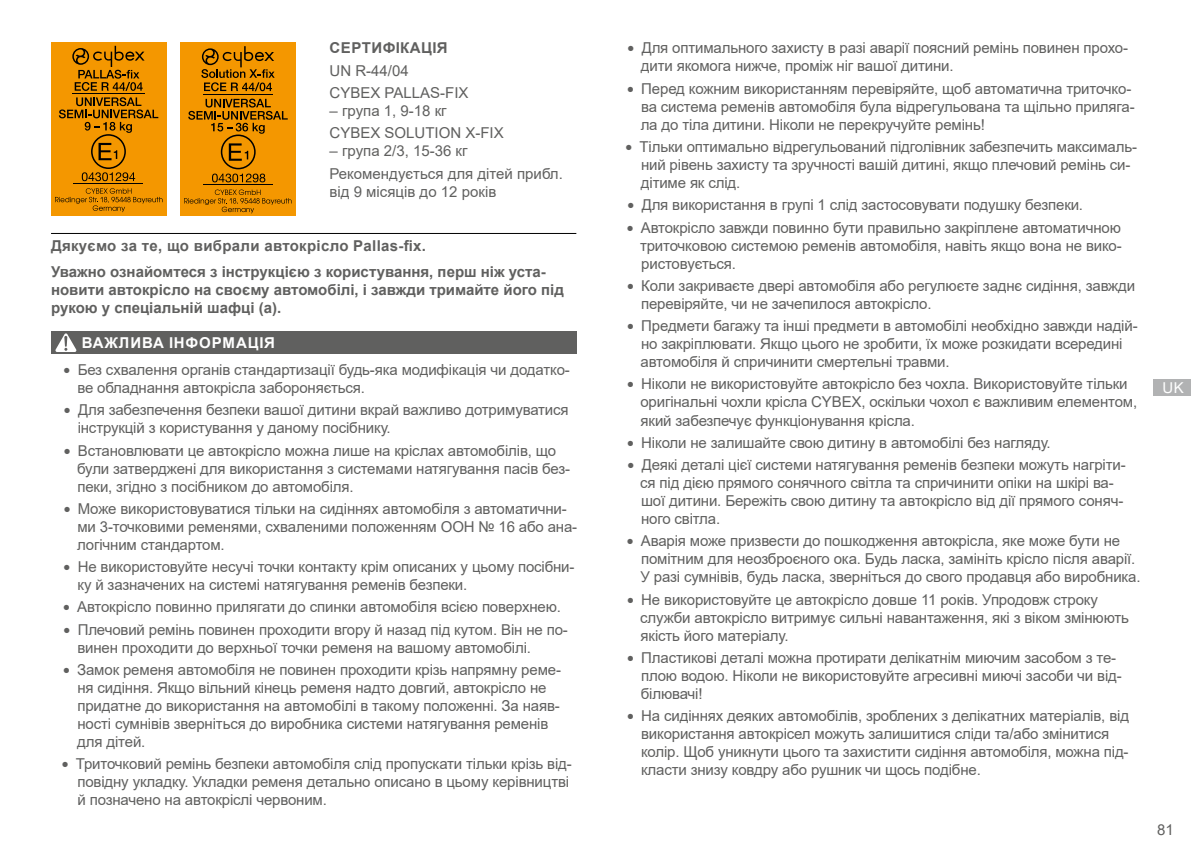
<style>
.page{position:relative;width:1191px;height:851px;background:#fff}
.page>*{position:absolute;margin:0;border:0;box-sizing:border-box;transform-origin:0 0}
.t1{font:15px/18px "Arial";letter-spacing:-.01em;color:#60605f}
.t2{font:700 15px/26.4px "Arial";color:#60605f}
.t3{font:700 15px "Arial";letter-spacing:.06em;color:#fff}
.t4{font:700 15px "Arial";letter-spacing:.035em;color:#60605f}
.t5{font:15px "Arial";color:#fff}
.s1{font-size:21px}
</style>
<div class="page">
<div style="left:1153px;top:380px;width:38px;height:16px;background:#b1b2b3"></div>
<div style="left:51px;top:43px;width:115px;height:173px;background:#f49700"></div>
<hr style="left:74px;top:183px;width:69px;height:1px;background:#000">
<hr style="left:72px;top:93px;width:73px;height:1px;background:#000">
<div style="left:91px;top:134px;width:35px;height:35px;border:2px solid #000;border-radius:50%"></div>
<svg style="left:59px;top:97px;width:99px;height:36px"></svg>
<svg style="left:72px;top:46px;width:73px;height:45px"></svg>
<svg style="left:98px;top:143px;width:19px;height:17px"></svg>
<svg style="left:55px;top:188px;width:108px;height:24px"></svg>
<svg style="left:82px;top:172px;width:53px;height:9px"></svg>
<div style="left:180px;top:43px;width:115px;height:172px;background:#f49700"></div>
<hr style="left:203px;top:184px;width:70px;height:1px;background:#000">
<svg style="left:184px;top:189px;width:108px;height:24px"></svg>
<hr style="left:203px;top:94px;width:70px;height:1px;background:#000">
<div style="left:221px;top:134px;width:35px;height:35px;border:2px solid #000;border-radius:50%"></div>
<svg style="left:229px;top:143px;width:19px;height:18px"></svg>
<svg style="left:201px;top:46px;width:74px;height:45px"></svg>
<svg style="left:188px;top:99px;width:100px;height:35px"></svg>
<svg style="left:212px;top:173px;width:53px;height:9px"></svg>
<hr style="left:51px;top:233px;width:525px;height:1px;background:#000">
<div style="left:51px;top:331px;width:525px;height:23px;background:#60605f"></div>
<svg style="left:55px;top:333px;width:21px;height:19px"></svg>
<p class="t4" style="left:329px;top:38px;width:120px">СЕРТИФІКАЦІЯ</p>
<p class="t1" style="left:329px;top:59px;width:140px;line-height:22.2px">UN R-44/04<br>CYBEX PALLAS-FIX</p>
<p class="t1" style="left:329px;top:99px;width:176px;line-height:22.2px">– група 1, 9-18 кг<br>CYBEX SOLUTION X-FIX</p>
<p class="t1" style="left:329px;top:140px;width:235px;line-height:22.2px">– група 2/3, 15-36 кг<br>Рекомендується для дітей прибл.</p>
<p class="t1" style="left:329px;top:182px;width:168px">від 9 місяців до 12 років</p>
<p class="t2" style="left:51px;top:232px;width:496px">Дякуємо за те, що вибрали автокрісло Pallas-fix.<br>Уважно ознайомтеся з інструкцією з користування, перш ніж уста-</p>
<p class="t2" style="left:51px;top:281px;width:514px;line-height:18px">новити автокрісло на своєму автомобілі, і завжди тримайте його під рукою у спеціальній шафці (a).</p>
<p class="t3" style="left:82px;top:332px;width:195px">ВАЖЛИВА ІНФОРМАЦІЯ</p>
<p class="t1" style="left:77px;top:360px;width:494px;text-indent:-14px"><span class="s1">•</span> Без схвалення органів стандартизації будь-яка модифікація чи додатко&shy;ве обладнання автокрісла забороняється.</p>
<p class="t1" style="left:78px;top:401px;width:492px;text-indent:-14px"><span class="s1">•</span> Для забезпечення безпеки вашої дитини вкрай важливо дотримуватися інструкцій з користування у даному посібнику.</p>
<p class="t1" style="left:77px;top:441px;width:494px;text-indent:-14px"><span class="s1">•</span> Встановлювати це автокрісло можна лише на кріслах автомобілів, що були затверджені для використання з системами натягування пасів без&shy;пеки, згідно з посібником до автомобіля.</p>
<p class="t1" style="left:77px;top:499px;width:502px;text-indent:-14px"><span class="s1">•</span> Може використовуватися тільки на сидіннях автомобіля з автоматични&shy;ми 3-точковими ременями, схваленими положенням ООН № 16 або ана&shy;логічним стандартом.</p>
<p class="t1" style="left:77px;top:557px;width:498px;text-indent:-14px"><span class="s1">•</span> Не використовуйте несучі точки контакту крім описаних у цьому посібни&shy;ку й зазначених на системі натягування ременів безпеки.</p>
<p class="t1" style="left:63px;top:598px;width:500px"><span class="s1">•</span> Автокрісло повинно прилягати до спинки автомобіля всією поверхнею.</p>
<p class="t1" style="left:77px;top:620px;width:492px;text-indent:-14px"><span class="s1">•</span> Плечовий ремінь повинен проходити вгору й назад під кутом. Він не по&shy;винен проходити до верхньої точки ременя на вашому автомобілі.</p>
<p class="t1" style="left:77px;top:660px;width:485px;text-indent:-15px"><span class="s1">•</span> Замок ременя автомобіля не повинен проходити крізь напрямну реме&shy;ня сидіння. Якщо вільний кінець ременя надто довгий, автокрісло не придатне до використання на автомобілі в такому положенні. За наяв&shy;ності сумнівів зверніться до виробника системи натягування ременів для дітей.</p>
<p class="t1" style="left:77px;top:754px;width:496px;text-indent:-16px"><span class="s1">•</span> Триточковий ремінь безпеки автомобіля слід пропускати тільки крізь від&shy;повідну укладку. Укладки ременя детально описано в цьому керівництві й позначено на автокріслі червоним.</p>
<p class="t1" style="left:641px;top:39px;width:489px;text-indent:-14px"><span class="s1">•</span> Для оптимального захисту в разі аварії поясний ремінь повинен прохо&shy;дити якомога нижче, проміж ніг вашої дитини.</p>
<p class="t1" style="left:640px;top:79px;width:495px;text-indent:-14px"><span class="s1">•</span> Перед кожним використанням перевіряйте, щоб автоматична триточко&shy;ва система ременів автомобіля була відрегульована та щільно приляга&shy;ла до тіла дитини. Ніколи не перекручуйте ремінь!</p>
<p class="t1" style="left:641px;top:138px;width:497px;text-indent:-16px"><span class="s1">•</span> Тільки оптимально відрегульований підголівник забезпечить максималь&shy;ний рівень захисту та зручності вашій дитині, якщо плечовий ремінь си&shy;дітиме як слід.</p>
<p class="t1" style="left:627px;top:196px;width:457px"><span class="s1">•</span> Для використання в групі 1 слід застосовувати подушку безпеки.</p>
<p class="t1" style="left:640px;top:218px;width:483px;text-align:justify;text-indent:-14px"><span class="s1">•</span> Автокрісло завжди повинно бути правильно закріплене автоматичною триточковою системою ременів автомобіля, навіть якщо вона не вико&shy;ристовується.</p>
<p class="t1" style="left:641px;top:276px;width:495px;text-indent:-14px"><span class="s1">•</span> Коли закриваєте двері автомобіля або регулюєте заднє сидіння, завжди перевіряйте, чи не зачепилося автокрісло.</p>
<p class="t1" style="left:640px;top:317px;width:498px;text-indent:-14px"><span class="s1">•</span> Предмети багажу та інші предмети в автомобілі необхідно завжди надій&shy;но закріплювати. Якщо цього не зробити, їх може розкидати всередині автомобіля й спричинити смертельні травми.</p>
<p class="t1" style="left:640px;top:375px;width:498px;text-indent:-14px"><span class="s1">•</span> Ніколи не використовуйте автокрісло без чохла. Використовуйте тільки оригінальні чохли крісла CYBEX, оскільки чохол є важливим елементом, який забезпечує функціонування крісла.</p>
<p class="t1" style="left:627px;top:433px;width:425px"><span class="s1">•</span> Ніколи не залишайте свою дитину в автомобілі без нагляду.</p>
<p class="t1" style="left:640px;top:455px;width:487px;text-indent:-13px"><span class="s1">•</span> Деякі деталі цієї системи натягування ременів безпеки можуть нагріти&shy;ся під дією прямого сонячного світла та спричинити опіки на шкірі ва&shy;шої дитини. Бережіть свою дитину та автокрісло від дії прямого соняч&shy;ного світла.</p>
<p class="t1" style="left:640px;top:532px;width:501px;text-indent:-14px"><span class="s1">•</span> Аварія може призвести до пошкодження автокрісла, яке може бути не помітним для неозброєного ока. Будь ласка, замініть крісло після аварії.<br>У разі сумнівів, будь ласка, зверніться до свого продавця або виробника.</p>
<p class="t1" style="left:640px;top:590px;width:490px;text-indent:-13px"><span class="s1">•</span> Не використовуйте це автокрісло довше 11 років. Упродовж строку служби автокрісло витримує сильні навантаження, які з віком змінюють якість його матеріалу.</p>
<p class="t1" style="left:641px;top:648px;width:482px;text-indent:-14px"><span class="s1">•</span> Пластикові деталі можна протирати делікатнім миючим засобом з те&shy;плою водою. Ніколи не використовуйте агресивні миючі засоби чи від&shy;білювачі!</p>
<p class="t1" style="left:641px;top:706px;width:489px;text-indent:-14px"><span class="s1">•</span> На сидіннях деяких автомобілів, зроблених з делікатних матеріалів, від використання автокрісел можуть залишитися сліди та/або змінитися колір. Щоб уникнути цього та захистити сидіння автомобіля, можна під&shy;класти знизу ковдру або рушник чи щось подібне.</p>
<p class="t5" style="left:1162px;top:378px;width:23px">UK</p>
<p class="t1" style="left:1157px;top:820px;width:18px">81</p>
</div>
